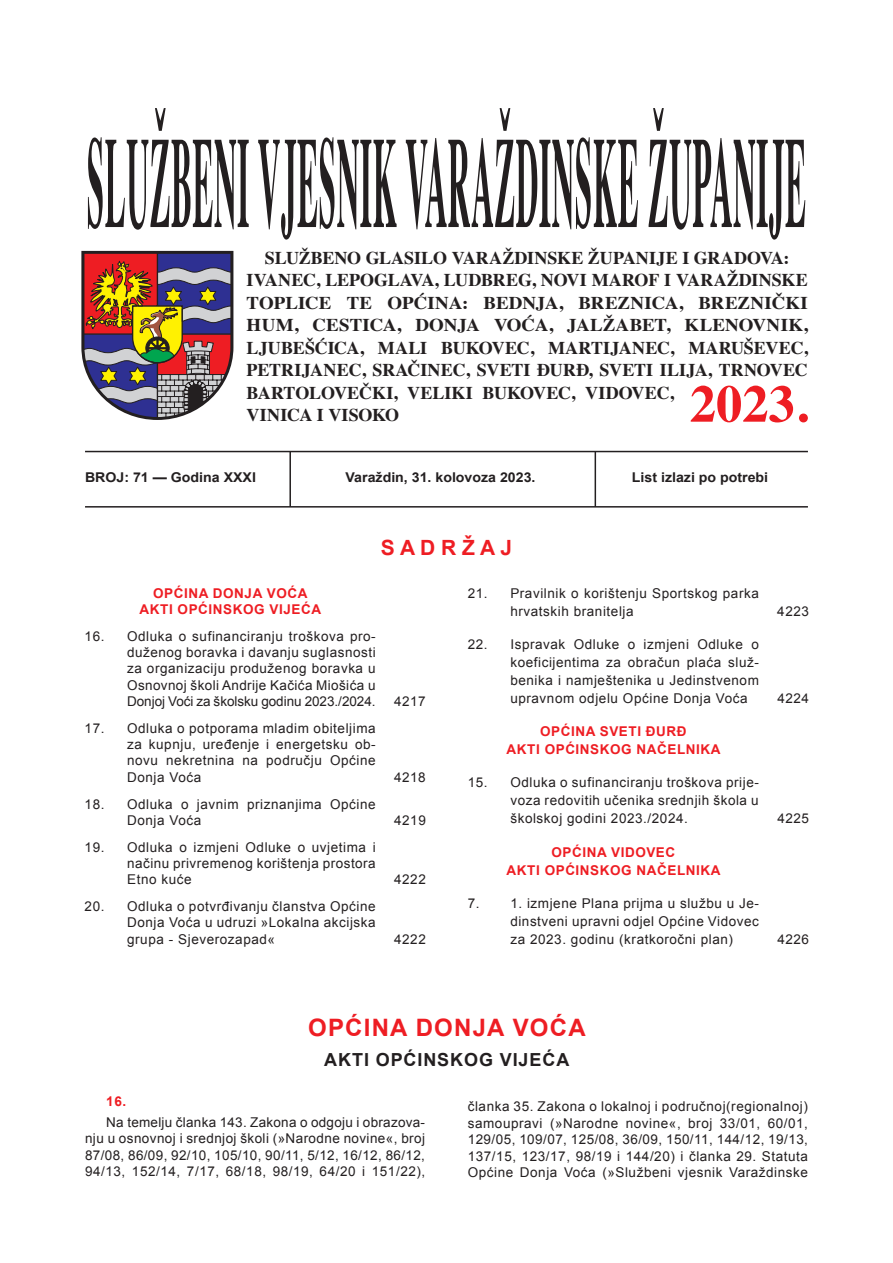
<style>
.page{position:relative;width:893px;height:1263px;background:#fff}
.page>*{position:absolute;margin:0;border:0;box-sizing:border-box;transform-origin:0 0}
.t1{font:700 52.5px "Times";color:#ee1d23}
.t2{font:700 24px "Arial";letter-spacing:.05em;color:#ee1d23}
.t3{font:700 21px "Arial";color:#ee1d23}
.t4{font:700 18px/22.5px "Times";color:#231f20}
.t5{font:700 18px "Arial";letter-spacing:.05em;color:#231f20}
.t6{font:13.5px/16.4px "Arial";letter-spacing:.04em;color:#231f20;text-align:justify}
.t7{font:700 13.5px/18px "Arial";letter-spacing:.04em;color:#ee1d23;text-align:center}
.t8{font:700 13.5px "Arial";color:#231f20;scale:1.05 1}
</style>
<div class="page">
<hr style="left:85px;top:451px;width:723px;height:1px;background:#231f20">
<hr style="left:85px;top:506px;width:723px;height:2px;background:#231f20">
<hr style="left:595px;top:451px;width:1px;height:56px;background:#231f20">
<hr style="left:289px;top:451px;width:2px;height:56px;background:#231f20">
<svg style="left:88px;top:108px;width:717px;height:132px"></svg>
<svg style="left:81px;top:250px;width:152px;height:170px;background:#94706a"></svg>
<p class="t4" style="left:247px;top:244px;width:563px;text-indent:18px">SLUŽBENO GLASILO VARAŽDINSKE ŽUPANIJE I GRADOVA:<br>IVANEC, LEPOGLAVA, LUDBREG, NOVI MAROF I VARAŽDINSKE TOPLICE TE OPĆINA: BEDNJA, BREZNICA, BREZNIČKI HUM, CESTICA, DONJA VOĆA, JALŽABET, KLENOVNIK, LJUBEŠĆICA, MALI BUKOVEC, MARTIJANEC, MARUŠEVEC, PETRIJANEC, SRAČINEC, SVETI ĐURĐ, SVETI ILIJA, TRNOVEC BARTOLOVEČKI, VELIKI BUKOVEC, VIDOVEC,<br>VINICA I VISOKO</p>
<h1 class="t1" style="left:690px;top:354px;width:120px">2023.</h1>
<p class="t8" style="left:85px;top:468px;width:164px">BROJ: 71 — Godina XXXI</p>
<p class="t8" style="left:346px;top:468px;width:182px">Varaždin, 31. kolovoza 2023.</p>
<p class="t8" style="left:632px;top:468px;width:131px">List izlazi po potrebi</p>
<h3 class="t3" style="left:381px;top:533px;width:133px">S A D R Ž A J</h3>
<p class="t7" style="left:140px;top:585px;width:183px;line-height:16.4px">OPĆINA DONJA VOĆA<br>AKTI OPĆINSKOG VIJEĆA</p>
<p class="t6" style="left:127px;top:628px;width:250px;text-indent:-43px">16. Odluka o sufinanciranju troškova pro&shy;duženog boravka i davanju suglasnosti za organizaciju produženog boravka u Osnovnoj školi Andrije Kačića Miošića u Donjoj Voći za školsku godinu 2023./2024.</p>
<p class="t6" style="left:127px;top:720px;width:250px;text-indent:-43px">17. Odluka o potporama mladim obiteljima za kupnju, uređenje i energetsku ob&shy;novu nekretnina na području Općine Donja Voća</p>
<p class="t6" style="left:127px;top:796px;width:250px;text-indent:-43px">18. Odluka o javnim priznanjima Općine<br>Donja Voća</p>
<p class="t6" style="left:127px;top:839px;width:250px;text-indent:-43px">19. Odluka o izmjeni Odluke o uvjetima i načinu privremenog korištenja prostora Etno kuće</p>
<p class="t6" style="left:127px;top:898px;width:250px;text-indent:-43px">20. Odluka o potvrđivanju članstva Općine Donja Voća u udruzi »Lokalna akcijska grupa - Sjeverozapad«</p>
<p class="t6" style="left:394px;top:693px;width:33px">4217</p>
<p class="t6" style="left:394px;top:769px;width:33px">4218</p>
<p class="t6" style="left:394px;top:812px;width:33px">4219</p>
<p class="t6" style="left:394px;top:871px;width:33px">4222</p>
<p class="t6" style="left:394px;top:931px;width:33px">4222</p>
<p class="t6" style="left:510px;top:584px;width:250px;line-height:18px;text-indent:-43px">21. Pravilnik o korištenju Sportskog parka hrvatskih branitelja</p>
<p class="t6" style="left:510px;top:635px;width:250px;line-height:18px;text-indent:-43px">22. Ispravak Odluke o izmjeni Odluke o koeficijentima za obračun plaća služ&shy;benika i namještenika u Jedinstvenom upravnom odjelu Općine Donja Voća</p>
<p class="t7" style="left:507px;top:723px;width:215px">OPĆINA SVETI ĐURĐ<br>AKTI OPĆINSKOG NAČELNIKA</p>
<p class="t6" style="left:510px;top:774px;width:250px;line-height:18px;text-indent:-43px">15. Odluka o sufinanciranju troškova prije&shy;voza redovitih učenika srednjih škola u školskoj godini 2023./2024.</p>
<p class="t7" style="left:507px;top:843px;width:215px">OPĆINA VIDOVEC<br>AKTI OPĆINSKOG NAČELNIKA</p>
<p class="t6" style="left:510px;top:894px;width:250px;line-height:18px;text-indent:-43px">7. 1. izmjene Plana prijma u službu u Je&shy;dinstveni upravni odjel Općine Vidovec za 2023. godinu (kratkoročni plan)</p>
<p class="t6" style="left:777px;top:603px;width:33px">4223</p>
<p class="t6" style="left:777px;top:690px;width:33px">4224</p>
<p class="t6" style="left:777px;top:811px;width:33px">4225</p>
<p class="t6" style="left:777px;top:931px;width:33px">4226</p>
<h2 class="t2" style="left:308px;top:1011px;width:279px">OPĆINA DONJA VOĆA</h2>
<h3 class="t5" style="left:324px;top:1047px;width:247px">AKTI OPĆINSKOG VIJEĆA</h3>
<p class="t7" style="left:106px;top:1092px;width:21px">16.</p>
<p class="t6" style="left:85px;top:1114px;width:342px;text-indent:21px">Na temelju članka 143. Zakona o odgoju i obrazova&shy;nju u osnovnoj i srednjoj školi (»Narodne novine«, broj 87/08, 86/09, 92/10, 105/10, 90/11, 5/12, 16/12, 86/12, 94/13, 152/14, 7/17, 68/18, 98/19, 64/20 i 151/22),</p>
<p class="t6" style="left:468px;top:1098px;width:342px">članka 35. Zakona o lokalnoj i područnoj(regionalnoj) samoupravi (»Narodne novine«, broj 33/01, 60/01, 129/05, 109/07, 125/08, 36/09, 150/11, 144/12, 19/13, 137/15, 123/17, 98/19 i 144/20) i članka 29. Statuta Općine Donja Voća (»Službeni vjesnik Varaždinske</p>
</div>
